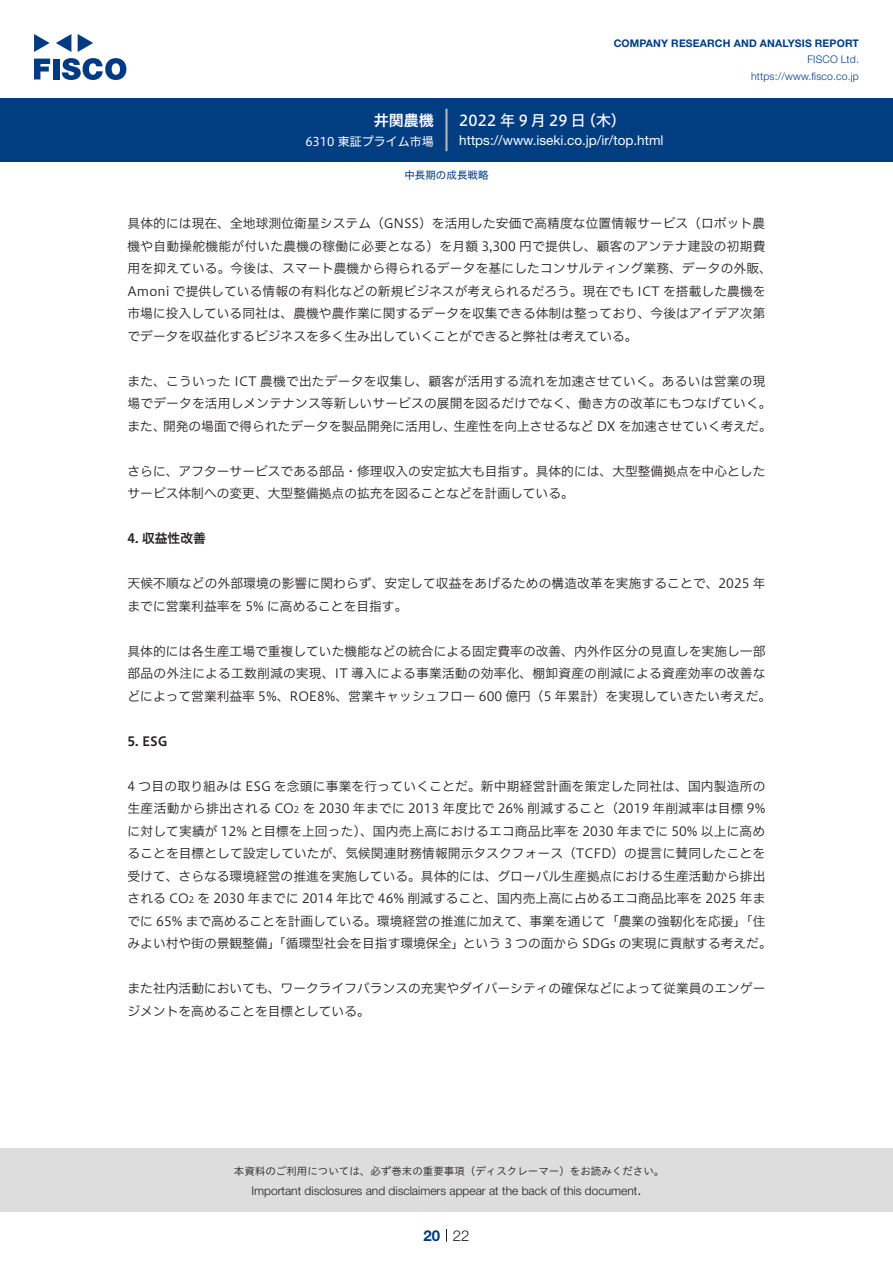
<style>
.page{position:relative;width:893px;height:1263px;background:#fff}
.page>*{position:absolute;margin:0;border:0;box-sizing:border-box;transform-origin:0 0}
.t1{font:15px "Hiragino UD Sans F Std N W5";letter-spacing:.01em;color:#fff}
.t2{font:15px "Hiragino UD Sans F Std N W6";color:#fff}
.t3{font:300 15px "Helvetica Neue LT Std";color:#231f20}
.t4{font:700 15px "Helvetica Neue LT Std";color:#003d81}
.t5{font:13.5px "Helvetica Neue LT Std";color:#fff}
.t6{font:12.75px/22.5px "Hiragino UD Sans F Std N W3";color:#231f20}
.t7{font:12.75px "Hiragino UD Sans F Std N W3";letter-spacing:.02em;color:#231f20}
.t8{font:12.75px "Hiragino UD Sans F Std N W3";letter-spacing:.025em;color:#231f20}
.t9{font:12.75px "Hiragino UD Sans F Std N W6";color:#231f20}
.t10{font:300 12px "Helvetica Neue LT Std";color:#231f20}
.t11{font:12px "Hiragino UD Sans F Std N W4";color:#fff}
.t12{font:10.5px "Hiragino UD Sans Std W3";color:#231f20}
.t13{font:700 10.5px "Helvetica Neue LT Std";letter-spacing:.015em;color:#003d81}
.t14{font:300 10.5px/16.5px "Helvetica Neue LT Std";letter-spacing:.015em;color:#003d81;text-align:right}
.t15{font:10.5px "Hiragino UD Sans F Std N W4";color:#003d81}
.t16{font:8.85px "Hiragino UD Sans F Std N W3";color:#231f20}
</style>
<div class="page">
<div style="left:0;top:1148px;width:893px;height:64px;background:#ddd"></div>
<svg style="left:34px;top:59px;width:16px;height:20px"></svg>
<div style="left:53px;top:59px;width:6px;height:20px;background:#003a83"></div>
<svg style="left:62px;top:58px;width:64px;height:22px"></svg>
<svg style="left:34px;top:34px;width:16px;height:18px"></svg>
<svg style="left:78px;top:34px;width:15px;height:18px"></svg>
<svg style="left:56px;top:34px;width:15px;height:18px"></svg>
<div style="left:0;top:98px;width:893px;height:64px;background:#003d81"></div>
<hr style="left:445px;top:109px;width:3px;height:42px;background:#b5b5b6">
<svg style="left:446px;top:1229px;width:1px;height:13px"></svg>
<p class="t2" style="left:374px;top:109px;width:62px">井関農機</p>
<p class="t11" style="left:305px;top:132px;width:130px">6310 東証プライム市場</p>
<p class="t13" style="left:614px;top:37px;width:247px">COMPANY RESEARCH AND ANALYSIS REPORT</p>
<p class="t14" style="left:751px;top:51px;width:109px">FISCO Ltd. https://www.fisco.co j p.</p>
<p class="t1" style="left:581px;top:109px;width:46px">（木(</p>
<p class="t1" style="left:459px;top:109px;width:128px">2022 年 9月29 日</p>
<p class="t5" style="left:459px;top:132px;width:206px">https://www.iseki.co j p. /i r/ top.html</p>
<p class="t15" style="left:404px;top:167px;width:85px">中長期の成長戦略</p>
<p class="t6" style="left:128px;top:211px;width:646px">具体的には現在、全地球測位衛星システム（GNSS）を活用した安価で高精度な位置情報サービス（ロボット農機や自動操舵機能が付いた農機の稼働に必要となる）を月額 3,300 円で提供し、顧客のアンテナ建設の初期費用を抑えている。今後は、スマート農機から得られるデータを基にしたコンサルティング業務、データの外販、Amoni で提供している情報の有料化などの新規ビジネスが考えられるだろう。現在でも ICT を搭載した農機を市場に投入している同社は、農機や農作業に関するデータを収集できる体制は整っており、今後はアイデア次第でデータを収益化するビジネスを多く生み出していくことができると弊社は考えている。</p>
<p class="t7" style="left:128px;top:371px;width:639px">また、こういった ICT 農機で出たデータを収集し、顧客が活用する流れを加速させていく。あるいは営業の現</p>
<p class="t6" style="left:128px;top:391px;width:646px">場でデータを活用しメンテナンス等新しいサービスの展開を図るだけでなく、働き方の改革にもつなげていく。</p>
<p class="t6" style="left:453px;top:414px;width:320px">生産性を向上させるなど DX を加速させていく考えだ。</p>
<p class="t6" style="left:163px;top:414px;width:295px">開発の場面で得られたデータを製品開発に活用し、</p>
<p class="t6" style="left:128px;top:414px;width:40px">また、</p>
<p class="t6" style="left:128px;top:459px;width:639px">さらに、アフターサービスである部品・修理収入の安定拡大も目指す。具体的には、大型整備拠点を中心としたサービス体制への変更、大型整備拠点の拡充を図ることなどを計画している。</p>
<p class="t9" style="left:128px;top:529px;width:80px">4. 収益性改善</p>
<p class="t6" style="left:128px;top:571px;width:639px">天候不順などの外部環境の影響に関わらず、安定して収益をあげるための構造改革を実施することで、2025 年までに営業利益率を 5% に高めることを目指す。</p>
<p class="t6" style="left:128px;top:639px;width:645px">具体的には各生産工場で重複していた機能などの統合による固定費率の改善、内外作区分の見直しを実施し一部部品の外注による工数削減の実現、IT 導入による事業活動の効率化、棚卸資産の削減による資産効率の改善などによって営業利益率 5%、ROE8%、営業キャッシュフロー 600 億円（5 年累計）を実現していきたい考えだ。</p>
<p class="t9" style="left:128px;top:731px;width:42px">5. ESG</p>
<p class="t6" style="left:128px;top:774px;width:639px;text-align:right">4 つ目の取り組みは ESG を念頭に事業を行っていくことだ。新中期経営計画を策定した同社は、国内製造所のを 2030 年までに 2013 年度比で 26% 削減すること（2019 年削減率は目標 9%</p>
<p class="t8" style="left:128px;top:799px;width:168px">生産活動から排出される CO</p>
<p class="t6" style="left:128px;top:819px;width:639px">に対して実績が 12% と目標を上回った）、国内売上高におけるエコ商品比率を 2030 年までに 50% 以上に高め</p>
<p class="t6" style="left:128px;top:841px;width:639px">ることを目標として設定していたが、気候関連財務情報開示タスクフォース（TCFD）の提言に賛同したことを</p>
<p class="t6" style="left:128px;top:864px;width:639px">受けて、さらなる環境経営の推進を実施している。具体的には、グローバル生産拠点における生産活動から排出</p>
<p class="t6" style="left:197px;top:886px;width:569px">を 2030 年までに 2014 年比で 46% 削減すること、国内売上高に占めるエコ商品比率を 2025 年ま</p>
<p class="t16" style="left:294px;top:803px;width:7px">2</p>
<p class="t6" style="left:128px;top:886px;width:646px">される CO<br>でに 65% まで高めることを計画している。環境経営の推進に加えて、事業を通じて「農業の強靭化を応援」「住みよい村や街の景観整備」「循環型社会を目指す環境保全」という 3 つの面から SDGs の実現に貢献する考えだ。</p>
<p class="t6" style="left:128px;top:976px;width:639px">また社内活動においても、ワークライフバランスの充実やダイバーシティの確保などによって従業員のエンゲージメントを高めることを目標としている。</p>
<p class="t16" style="left:189px;top:893px;width:7px">2</p>
<p class="t12" style="left:234px;top:1163px;width:432px">本資料のご利用については、必ず巻末の重要事項（ディスクレーマー）をお読みください。</p>
<p class="t3" style="left:637px;top:1180px;width:6px">.</p>
<p class="t10" style="left:251px;top:1183px;width:387px">Important disclosures and disclaimers appear at the back of this document</p>
<p class="t4" style="left:423px;top:1226px;width:18px">20</p>
<p class="t3" style="left:453px;top:1226px;width:18px">22</p>
</div>
